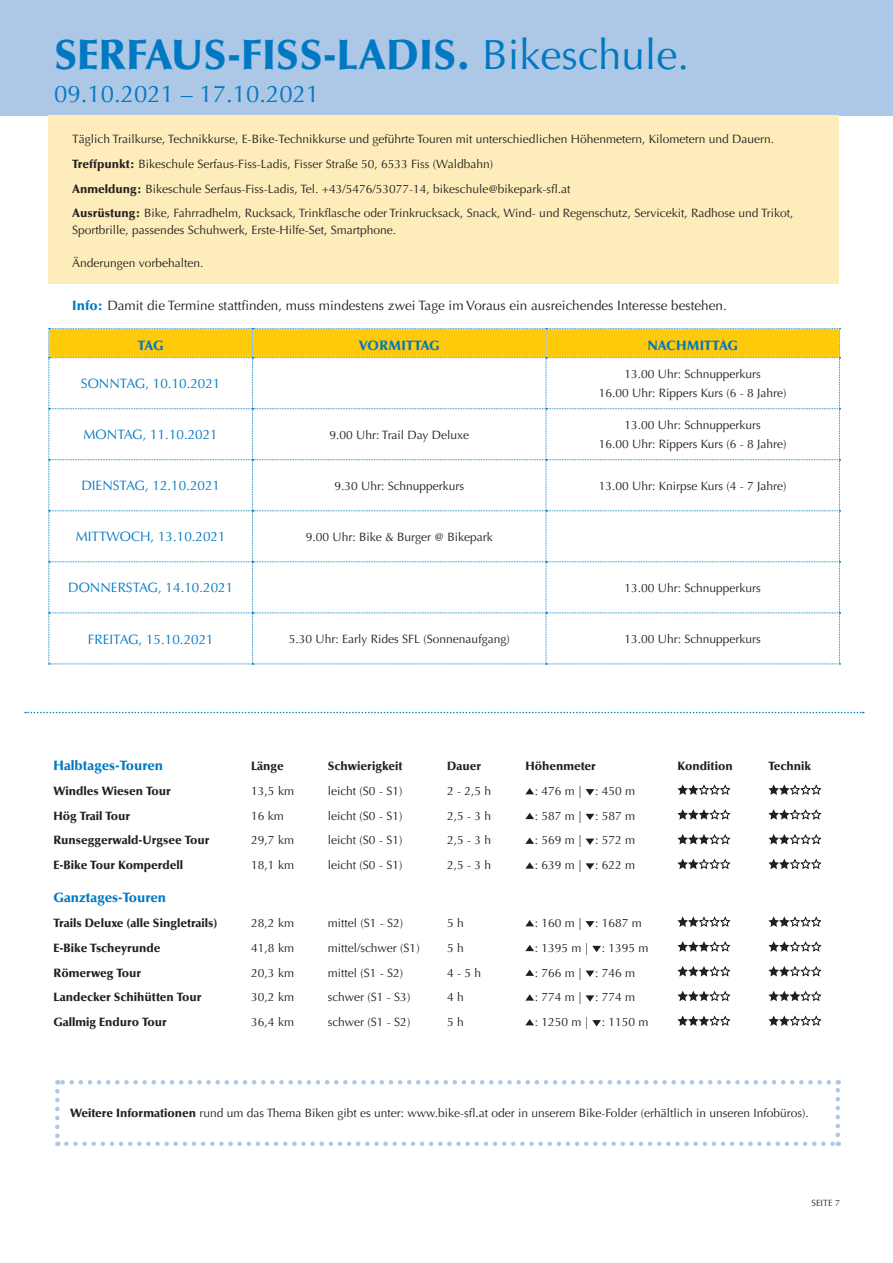
<style>
.page{position:relative;width:893px;height:1263px;background:#fff}
.page>*{position:absolute;margin:0;border:0;box-sizing:border-box;transform-origin:0 0}
.t1{font:900 42px "Optima LT";color:#0079c2}
.t2{font:24px "Optima LT";color:#0079c2}
.t3{font:13.5px "Optima LT";color:#0079c2}
.t4{font:13.5px "Optima LT";color:#231f20}
.t5{font:900 13.5px "Optima LT";color:#0079c2}
.t6{font:12px/24.8px "Optima LT";color:#231f20;text-align:center}
.t7{font:900 12px "Optima LT";color:#231f20}
.t8{font:9px "Optima LT";color:#231f20}
.s1{font-weight:400}
.s2{font-weight:900}
.s3{font-weight:900;color:#0079c2}
</style>
<div class="page">
<div style="left:0;top:0;width:893px;height:115px;background:#adc7e7"></div>
<div style="left:49px;top:115px;width:790px;height:168px;background:#feedbb"></div>
<svg style="left:48px;top:328px;width:792px;height:336px"></svg>
<svg style="left:55px;top:1091px;width:5px;height:55px"></svg>
<svg style="left:66px;top:1141px;width:773px;height:5px"></svg>
<svg style="left:835px;top:1080px;width:5px;height:55px"></svg>
<svg style="left:57px;top:1080px;width:772px;height:4px"></svg>
<svg style="left:525px;top:788px;width:9px;height:6px"></svg>
<svg style="left:586px;top:789px;width:8px;height:6px"></svg>
<svg style="left:677px;top:784px;width:54px;height:11px"></svg>
<svg style="left:768px;top:784px;width:54px;height:11px"></svg>
<svg style="left:525px;top:813px;width:9px;height:6px"></svg>
<svg style="left:586px;top:814px;width:8px;height:6px"></svg>
<svg style="left:677px;top:809px;width:54px;height:11px"></svg>
<svg style="left:768px;top:809px;width:54px;height:11px"></svg>
<svg style="left:525px;top:837px;width:9px;height:7px"></svg>
<svg style="left:586px;top:838px;width:8px;height:7px"></svg>
<svg style="left:677px;top:834px;width:54px;height:11px"></svg>
<svg style="left:768px;top:834px;width:54px;height:11px"></svg>
<svg style="left:525px;top:862px;width:9px;height:7px"></svg>
<svg style="left:586px;top:863px;width:8px;height:7px"></svg>
<svg style="left:677px;top:858px;width:54px;height:12px"></svg>
<svg style="left:768px;top:858px;width:54px;height:12px"></svg>
<svg style="left:525px;top:920px;width:9px;height:6px"></svg>
<svg style="left:586px;top:921px;width:8px;height:6px"></svg>
<svg style="left:677px;top:916px;width:54px;height:11px"></svg>
<svg style="left:768px;top:916px;width:54px;height:11px"></svg>
<svg style="left:525px;top:945px;width:9px;height:6px"></svg>
<svg style="left:592px;top:946px;width:9px;height:6px"></svg>
<svg style="left:677px;top:941px;width:54px;height:11px"></svg>
<svg style="left:768px;top:941px;width:54px;height:11px"></svg>
<svg style="left:525px;top:969px;width:9px;height:7px"></svg>
<svg style="left:586px;top:970px;width:8px;height:7px"></svg>
<svg style="left:677px;top:966px;width:54px;height:11px"></svg>
<svg style="left:768px;top:966px;width:54px;height:11px"></svg>
<svg style="left:525px;top:994px;width:9px;height:7px"></svg>
<svg style="left:586px;top:995px;width:8px;height:7px"></svg>
<svg style="left:677px;top:990px;width:54px;height:12px"></svg>
<svg style="left:768px;top:990px;width:54px;height:12px"></svg>
<svg style="left:525px;top:1019px;width:9px;height:6px"></svg>
<svg style="left:592px;top:1020px;width:9px;height:6px"></svg>
<svg style="left:677px;top:1015px;width:54px;height:11px"></svg>
<svg style="left:768px;top:1015px;width:54px;height:11px"></svg>
<svg style="left:25px;top:712px;width:839px;height:1px"></svg>
<h1 class="t1" style="left:54px;top:30px;width:637px">SERFAUS-FISS-LADIS. <span class="s1">Bikeschule.</span></h1>
<h2 class="t2" style="left:54px;top:80px;width:267px">09.10.2021 – 17.10.2021</h2>
<p class="t6" style="left:72px;top:127px;width:723px;text-align:left">Täglich Trailkurse, Technikkurse, E-Bike-Technikkurse und geführte Touren mit unterschiedlichen Höhenmetern, Kilometern und Dauern.<br><span class="s2">Treffpunkt:</span> Bikeschule Serfaus-Fiss-Ladis, Fisser Straße 50, 6533 Fiss (Waldbahn)<br><span class="s2">Anmeldung:</span> Bikeschule Serfaus-Fiss-Ladis, Tel. +43/5476/53077-14, bikeschule@bikepark-sfl.at<br><span class="s2">Ausrüstung:</span> Bike, Fahrradhelm, Rucksack, Trinkflasche oder Trinkrucksack, Snack, Wind- und Regenschutz, Servicekit, Radhose und Trikot,</p>
<p class="t6" style="left:72px;top:218px;width:325px">Sportbrille, passendes Schuhwerk, Erste-Hilfe-Set, Smartphone.</p>
<p class="t6" style="left:72px;top:251px;width:133px">Änderungen vorbehalten.</p>
<p class="t4" style="left:72px;top:297px;width:656px"><span class="s3">Info:</span> Damit die Termine stattfinden, muss mindestens zwei Tage im Voraus ein ausreichendes Interesse bestehen.</p>
<p class="t5" style="left:138px;top:337px;width:27px">TAG</p>
<p class="t5" style="left:359px;top:337px;width:82px">VORMITTAG</p>
<p class="t5" style="left:647px;top:337px;width:92px">NACHMITTAG</p>
<p class="t3" style="left:81px;top:376px;width:141px">SONNTAG, 10.10.2021</p>
<p class="t6" style="left:599px;top:365px;width:189px;line-height:19.2px">13.00 Uhr: Schnupperkurs<br>16.00 Uhr: Rippers Kurs (6 - 8 Jahre)</p>
<p class="t3" style="left:84px;top:427px;width:136px">MONTAG, 11.10.2021</p>
<p class="t6" style="left:329px;top:423px;width:141px">9.00 Uhr: Trail Day Deluxe</p>
<p class="t6" style="left:599px;top:416px;width:189px;line-height:19.2px">13.00 Uhr: Schnupperkurs<br>16.00 Uhr: Rippers Kurs (6 - 8 Jahre)</p>
<p class="t3" style="left:81px;top:478px;width:140px">DIENSTAG, 12.10.2021</p>
<p class="t6" style="left:334px;top:474px;width:131px">9.30 Uhr: Schnupperkurs</p>
<p class="t6" style="left:599px;top:474px;width:189px">13.00 Uhr: Knirpse Kurs (4 - 7 Jahre)</p>
<p class="t3" style="left:76px;top:529px;width:151px">MITTWOCH, 13.10.2021</p>
<p class="t6" style="left:306px;top:525px;width:188px">9.00 Uhr: Bike &amp; Burger @ Bikepark</p>
<p class="t3" style="left:68px;top:580px;width:166px">DONNERSTAG, 14.10.2021</p>
<p class="t6" style="left:624px;top:576px;width:138px">13.00 Uhr: Schnupperkurs</p>
<p class="t3" style="left:88px;top:631px;width:127px">FREITAG, 15.10.2021</p>
<p class="t6" style="left:289px;top:627px;width:222px">5.30 Uhr: Early Rides SFL (Sonnenaufgang)</p>
<p class="t6" style="left:624px;top:627px;width:138px">13.00 Uhr: Schnupperkurs</p>
<p class="t5" style="left:54px;top:758px;width:111px">Halbtages-Touren</p>
<p class="t7" style="left:251px;top:759px;width:34px">Länge</p>
<p class="t7" style="left:328px;top:759px;width:76px">Schwierigkeit</p>
<p class="t7" style="left:447px;top:759px;width:36px">Dauer</p>
<p class="t7" style="left:525px;top:759px;width:72px">Höhenmeter</p>
<p class="t7" style="left:677px;top:759px;width:57px">Kondition</p>
<p class="t7" style="left:768px;top:759px;width:44px">Technik</p>
<p class="t7" style="left:54px;top:784px;width:119px">Windles Wiesen Tour</p>
<p class="t6" style="left:251px;top:779px;width:44px">13,5 km</p>
<p class="t6" style="left:328px;top:779px;width:76px">leicht (S0 - S1)</p>
<p class="t6" style="left:447px;top:779px;width:46px">2 - 2,5 h</p>
<p class="t6" style="left:535px;top:779px;width:102px">: 476 m | : 450 m</p>
<p class="t7" style="left:54px;top:809px;width:78px">Hög Trail Tour</p>
<p class="t6" style="left:251px;top:803px;width:34px">16 km</p>
<p class="t6" style="left:328px;top:803px;width:76px">leicht (S0 - S1)</p>
<p class="t6" style="left:447px;top:803px;width:46px">2,5 - 3 h</p>
<p class="t6" style="left:535px;top:803px;width:102px">: 587 m | : 587 m</p>
<p class="t7" style="left:54px;top:833px;width:157px">Runseggerwald-Urgsee Tour</p>
<p class="t6" style="left:251px;top:828px;width:44px">29,7 km</p>
<p class="t6" style="left:328px;top:828px;width:76px">leicht (S0 - S1)</p>
<p class="t6" style="left:447px;top:828px;width:46px">2,5 - 3 h</p>
<p class="t6" style="left:535px;top:828px;width:102px">: 569 m | : 572 m</p>
<p class="t7" style="left:54px;top:858px;width:131px">E-Bike Tour Komperdell</p>
<p class="t6" style="left:251px;top:853px;width:44px">18,1 km</p>
<p class="t6" style="left:328px;top:853px;width:76px">leicht (S0 - S1)</p>
<p class="t6" style="left:447px;top:853px;width:46px">2,5 - 3 h</p>
<p class="t6" style="left:535px;top:853px;width:102px">: 639 m | : 622 m</p>
<p class="t5" style="left:54px;top:890px;width:114px">Ganztages-Touren</p>
<p class="t7" style="left:54px;top:916px;width:165px">Trails Deluxe (alle Singletrails)</p>
<p class="t6" style="left:251px;top:911px;width:44px">28,2 km</p>
<p class="t6" style="left:328px;top:911px;width:77px">mittel (S1 - S2)</p>
<p class="t6" style="left:447px;top:911px;width:18px">5 h</p>
<p class="t6" style="left:535px;top:911px;width:108px">: 160 m | : 1687 m</p>
<p class="t7" style="left:54px;top:941px;width:108px">E-Bike Tscheyrunde</p>
<p class="t6" style="left:251px;top:935px;width:44px">41,8 km</p>
<p class="t6" style="left:328px;top:935px;width:93px">mittel/schwer (S1)</p>
<p class="t6" style="left:447px;top:935px;width:18px">5 h</p>
<p class="t6" style="left:535px;top:935px;width:115px">: 1395 m | : 1395 m</p>
<p class="t7" style="left:54px;top:965px;width:89px">Römerweg Tour</p>
<p class="t6" style="left:251px;top:960px;width:44px">20,3 km</p>
<p class="t6" style="left:328px;top:960px;width:77px">mittel (S1 - S2)</p>
<p class="t6" style="left:447px;top:960px;width:36px">4 - 5 h</p>
<p class="t6" style="left:535px;top:960px;width:102px">: 766 m | : 746 m</p>
<p class="t7" style="left:54px;top:990px;width:150px">Landecker Schihütten Tour</p>
<p class="t6" style="left:251px;top:985px;width:44px">30,2 km</p>
<p class="t6" style="left:328px;top:985px;width:84px">schwer (S1 - S3)</p>
<p class="t6" style="left:447px;top:985px;width:18px">4 h</p>
<p class="t6" style="left:535px;top:985px;width:102px">: 774 m | : 774 m</p>
<p class="t7" style="left:54px;top:1015px;width:115px">Gallmig Enduro Tour</p>
<p class="t6" style="left:251px;top:1010px;width:44px">36,4 km</p>
<p class="t6" style="left:328px;top:1010px;width:84px">schwer (S1 - S2)</p>
<p class="t6" style="left:447px;top:1010px;width:18px">5 h</p>
<p class="t6" style="left:535px;top:1010px;width:115px">: 1250 m | : 1150 m</p>
<p class="t6" style="left:70px;top:1100px;width:740px"><span class="s2">Weitere Informationen</span> rund um das Thema Biken gibt es unter: www.bike-sfl.at oder in unserem Bike-Folder (erhältlich in unseren Infobüros).</p>
<p class="t8" style="left:811px;top:1198px;width:30px">SEITE 7</p>
</div>
